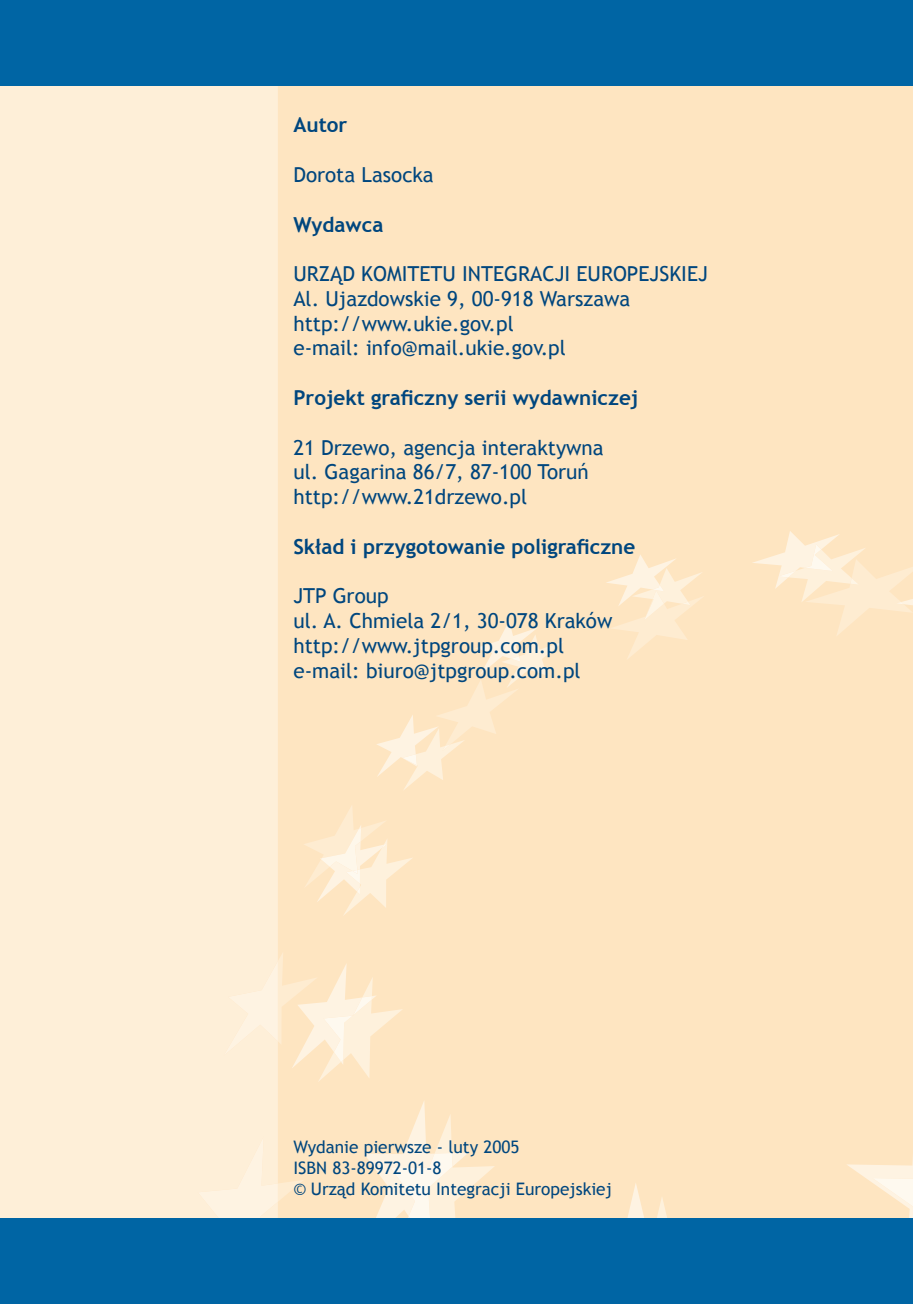
<style>
.page{position:relative;width:913px;height:1304px;background:#fff}
.page>*{position:absolute;margin:0;border:0;box-sizing:border-box;transform-origin:0 0}
.t1{font:20.6px/24.8px "Trebuchet MS";color:#00467e}
.t2{font:700 20.6px "Trebuchet MS";color:#00467e}
.t3{font:17.2px/20.6px "Trebuchet MS";color:#00467e}
</style>
<div class="page">
<div style="left:0;top:85px;width:912px;height:1190px;background:#fee5c1"></div>
<svg style="left:847px;top:1164px;width:65px;height:54px"></svg>
<svg style="left:364px;top:1101px;width:131px;height:117px"></svg>
<svg style="left:627px;top:1183px;width:40px;height:35px"></svg>
<svg style="left:304px;top:806px;width:108px;height:109px"></svg>
<svg style="left:377px;top:621px;width:186px;height:169px"></svg>
<svg style="left:606px;top:555px;width:96px;height:104px"></svg>
<svg style="left:753px;top:531px;width:159px;height:104px"></svg>
<div style="left:0;top:86px;width:278px;height:1132px;background:#feefd8"></div>
<svg style="left:224px;top:951px;width:178px;height:131px"></svg>
<svg style="left:190px;top:1136px;width:113px;height:82px"></svg>
<div style="left:0;top:0;width:912px;height:86px;background:#0065a4"></div>
<div style="left:0;top:1218px;width:912px;height:86px;background:#0065a4"></div>
<p class="t2" style="left:293px;top:113px;width:55px">Autor</p>
<p class="t1" style="left:293px;top:162px;width:142px">Dorota Lasocka</p>
<p class="t2" style="left:293px;top:212px;width:91px">Wydawca</p>
<p class="t1" style="left:293px;top:261px;width:416px">URZĄD KOMITETU INTEGRACJI EUROPEJSKIEJ Al. Ujazdowskie 9, 00-918 Warszawa http://www.ukie.gov.pl<br>e-mail: info@mail.ukie.gov.pl</p>
<p class="t2" style="left:293px;top:386px;width:346px">Projekt graficzny serii wydawniczej</p>
<p class="t1" style="left:293px;top:435px;width:312px">21 Drzewo, agencja interaktywna ul. Gagarina 86/7, 87-100 Toruń http://www.21drzewo.pl</p>
<p class="t2" style="left:293px;top:534px;width:343px">Skład i przygotowanie poligraficzne</p>
<p class="t1" style="left:293px;top:583px;width:320px">JTP Group<br>ul. A. Chmiela 2/1, 30-078 Kraków http://www.jtpgroup.com.pl e-mail: biuro@jtpgroup.com.pl</p>
<p class="t3" style="left:293px;top:1137px;width:320px">Wydanie pierwsze - luty 2005<br>ISBN 83-89972-01-8<br>© Urząd Komitetu Integracji Europejskiej</p>
</div>
